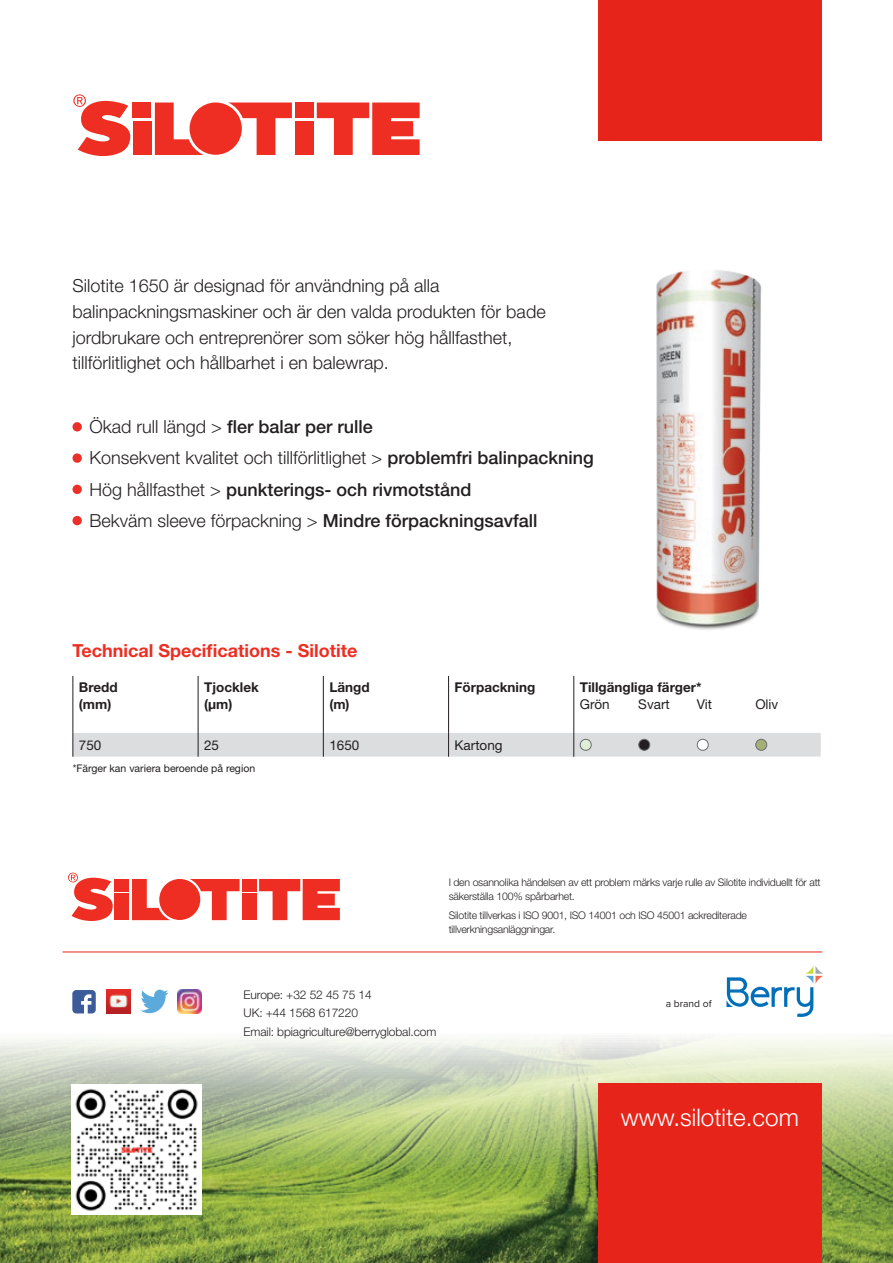
<style>
.page{position:relative;width:893px;height:1263px;background:#fff}
.page>*{position:absolute;margin:0;border:0;box-sizing:border-box;transform-origin:0 0}
.t1{font:300 24.3px "Helvetica Neue LT";color:#fff}
.t2{font:300 18px/25.8px "Helvetica Neue LT";color:#231f20}
.t3{font:500 18px "Helvetica Neue LT";color:#231f20}
.t4{font:700 18px "Helvetica Neue LT";color:#ee2e22}
.t5{font:700 13.5px/16.5px "Helvetica Neue LT";color:#231f20}
.t6{font:13.5px "Helvetica Neue LT";color:#231f20}
.t7{font:300 12px "Helvetica Neue LT";letter-spacing:-.01em;color:#231f20}
.t8{font:300 10.5px/13.5px "Helvetica Neue LT";letter-spacing:-.02em;color:#231f20}
.t9{font:10.5px "Helvetica Neue LT";color:#231f20}
.t10{font:10.35px "Proxima Nova";color:#231f20}
.s1{font-weight:300}
.s2{font-weight:500}
</style>
<div class="page">
<img style="left:0;top:872px;width:893px;height:391px">
<div style="left:295px;top:103px;width:19px;height:15px;background:#ee2e22"></div>
<div style="left:295px;top:121px;width:19px;height:34px;background:#ee2e22"></div>
<div style="left:133px;top:103px;width:18px;height:15px;background:#ee2e22"></div>
<div style="left:133px;top:121px;width:18px;height:34px;background:#ee2e22"></div>
<svg style="left:229px;top:103px;width:63px;height:52px"></svg>
<svg style="left:155px;top:103px;width:49px;height:52px"></svg>
<div style="left:190px;top:102px;width:52px;height:53px;background:#ee2e22;border-radius:50%"></div>
<svg style="left:317px;top:103px;width:103px;height:52px"></svg>
<svg style="left:73px;top:94px;width:57px;height:62px"></svg>
<div style="left:242px;top:879px;width:15px;height:12px;background:#ee2e22"></div>
<div style="left:242px;top:894px;width:15px;height:26px;background:#ee2e22"></div>
<div style="left:115px;top:879px;width:14px;height:12px;background:#ee2e22"></div>
<div style="left:115px;top:894px;width:14px;height:26px;background:#ee2e22"></div>
<svg style="left:190px;top:879px;width:50px;height:41px"></svg>
<svg style="left:132px;top:879px;width:38px;height:41px"></svg>
<div style="left:159px;top:879px;width:41px;height:41px;background:#ee2e22;border-radius:50%"></div>
<svg style="left:259px;top:879px;width:81px;height:41px"></svg>
<svg style="left:68px;top:873px;width:45px;height:48px"></svg>
<div style="left:72px;top:422px;width:10px;height:9px;background:#eb2f29;border-radius:50%"></div>
<svg style="left:72px;top:453px;width:10px;height:10px"></svg>
<div style="left:72px;top:485px;width:10px;height:9px;background:#eb2f29;border-radius:50%"></div>
<div style="left:72px;top:516px;width:10px;height:9px;background:#eb2f29;border-radius:50%"></div>
<hr style="left:63px;top:951px;width:759px;height:1px;background:#e72419">
<svg style="left:726px;top:966px;width:97px;height:51px"></svg>
<img style="left:178px;top:990px;width:23px;height:23px">
<svg style="left:72px;top:990px;width:24px;height:23px"></svg>
<svg style="left:141px;top:990px;width:27px;height:23px"></svg>
<img style="left:106px;top:990px;width:24px;height:23px">
<img style="left:72px;top:1084px;width:130px;height:130px">
<hr style="left:72px;top:676px;width:1px;height:57px;background:#231f20">
<hr style="left:198px;top:676px;width:1px;height:57px;background:#231f20">
<hr style="left:323px;top:676px;width:1px;height:57px;background:#231f20">
<hr style="left:448px;top:676px;width:1px;height:57px;background:#231f20">
<hr style="left:573px;top:676px;width:1px;height:57px;background:#231f20">
<div style="left:72px;top:733px;width:749px;height:24px;background:#dcdddf"></div>
<div style="left:580px;top:739px;width:11px;height:11px;background:#dfeed8;border-radius:50%"></div>
<div style="left:580px;top:739px;width:12px;height:12px;border:1px solid #6c6d70;border-radius:50%"></div>
<div style="left:639px;top:739px;width:11px;height:11px;background:#231f20;border-radius:50%"></div>
<div style="left:638px;top:739px;width:12px;height:12px;border:1px solid #6c6d70;border-radius:50%"></div>
<div style="left:697px;top:739px;width:11px;height:11px;background:#fff;border-radius:50%"></div>
<div style="left:697px;top:739px;width:12px;height:12px;border:1px solid #6c6d70;border-radius:50%"></div>
<div style="left:756px;top:739px;width:11px;height:11px;background:#a5ae74;border-radius:50%"></div>
<div style="left:755px;top:739px;width:12px;height:12px;border:1px solid #6c6d70;border-radius:50%"></div>
<div style="left:598px;top:0;width:224px;height:140px;background:#e72419"></div>
<div style="left:598px;top:1083px;width:224px;height:180px;background:#e72419"></div>
<img style="left:656px;top:270px;width:106px;height:360px">
<p class="t2" style="left:72px;top:272px;width:475px">Silotite 1650 är designad för användning på alla balinpackningsmaskiner och är den valda produkten för bade jordbrukare och entreprenörer som söker hög hållfasthet, tillförlitlighet och hållbarhet i en balewrap.</p>
<p class="t3" style="left:90px;top:416px;width:285px"><span class="s1">Ökad rull längd &gt;</span> fler balar per rulle</p>
<p class="t2" style="left:90px;top:445px;width:506px">Konsekvent kvalitet och tillförlitlighet &gt; <span class="s2">problemfri balinpackning</span></p>
<p class="t3" style="left:90px;top:478px;width:383px"><span class="s1">Hög hållfasthet &gt;</span> punkterings- och rivmotstånd</p>
<p class="t2" style="left:90px;top:507px;width:449px">Bekväm sleeve förpackning &gt; <span class="s2">Mindre förpackningsavfall</span></p>
<p class="t4" style="left:72px;top:640px;width:286px">Technical Specifications - Silotite</p>
<p class="t5" style="left:79px;top:679px;width:40px">Bredd (mm)</p>
<p class="t5" style="left:204px;top:679px;width:56px">Tjocklek (µm)</p>
<p class="t5" style="left:329px;top:679px;width:42px">Längd (m)</p>
<p class="t5" style="left:455px;top:679px;width:82px">Förpackning</p>
<p class="t5" style="left:580px;top:679px;width:123px">Tillgängliga färger*</p>
<p class="t6" style="left:580px;top:696px;width:31px">Grön</p>
<p class="t6" style="left:638px;top:696px;width:33px">Svart</p>
<p class="t6" style="left:697px;top:696px;width:17px">Vit</p>
<p class="t6" style="left:755px;top:696px;width:25px">Oliv</p>
<p class="t6" style="left:79px;top:737px;width:24px">750</p>
<p class="t6" style="left:204px;top:737px;width:17px">25</p>
<p class="t6" style="left:329px;top:737px;width:32px">1650</p>
<p class="t6" style="left:455px;top:737px;width:50px">Kartong</p>
<p class="t9" style="left:73px;top:762px;width:184px">*Färger kan variera beroende på region</p>
<p class="t8" style="left:449px;top:875px;width:373px">I den osannolika händelsen av ett problem märks varje rulle av Silotite individuellt för att säkerställa 100% spårbarhet.</p>
<p class="t8" style="left:449px;top:909px;width:300px">Silotite tillverkas i ISO 9001, ISO 14001 och ISO 45001 ackrediterade tillverkningsanläggningar.</p>
<p class="t7" style="left:244px;top:987px;width:130px">Europe: +32 52 45 75 14</p>
<p class="t7" style="left:244px;top:1006px;width:116px">UK: +44 1568 617220</p>
<p class="t7" style="left:244px;top:1024px;width:194px">Email: bpiagriculture@berryglobal.com</p>
<p class="t10" style="left:666px;top:996px;width:47px">a brand of</p>
<p class="t1" style="left:621px;top:1102px;width:179px">www.silotite.com</p>
</div>
